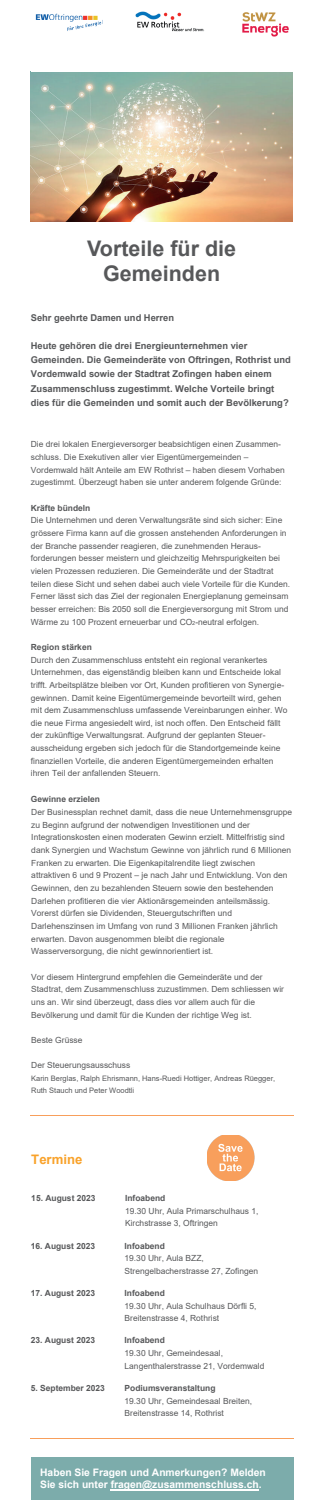
<style>
.page{position:relative;width:319px;height:1506px;background:#fff}
.page>*{position:absolute;margin:0;border:0;box-sizing:border-box;transform-origin:0 0}
.t1{font:700 21.5px/25.7px "Arial";color:#57585a;text-align:center}
.t2{font:700 13.12px "Arial";color:#f9a22a}
.t3{font:700 10.31px/12.2px "Arial";color:#fff}
.t4{font:700 9.38px/14.1px "Arial";color:#57585a}
.t5{font:700 9.31px/14px "Arial";color:#57585a}
.t6{font:8.44px/12.7px "Arial";color:#57585a}
.t7{font:700 8.44px "Arial";color:#57585a}
.t8{font:7.5px/12.7px "Arial";color:#57585a}
.t9{font:5px "Segoe UI";color:#231f20}
.s1{font-size:5.62px}
</style>
<div class="page">
<img style="left:35px;top:11px;width:254px;height:26px">
<svg style="left:31px;top:221px;width:261px;height:1px"></svg>
<img style="left:31px;top:72px;width:261px;height:149px">
<hr style="left:31px;top:1115px;width:263px;height:1px;background:#f89f5b">
<img style="left:207px;top:1135px;width:47px;height:46px">
<hr style="left:30px;top:1438px;width:263px;height:1px;background:#f89f5b">
<div style="left:31px;top:1457px;width:262px;height:43px;background:#7cacab"></div>
<hr style="left:111px;top:1489px;width:148px;height:2px;background:#fff">
<h1 class="t1" style="left:87px;top:236px;width:150px">Vorteile für die<br>Gemeinden</h1>
<p class="t5" style="left:31px;top:311px;width:145px">Sehr geehrte Damen und Herren</p>
<p class="t5" style="left:31px;top:339px;width:262px">Heute gehören die drei Energieunternehmen vier<br>Gemeinden. Die Gemeinderäte von Oftringen, Rothrist und<br>Vordemwald sowie der Stadtrat Zofingen haben einem</p>
<p class="t4" style="left:31px;top:382px;width:259px">Zusammenschluss zugestimmt. Welche Vorteile bringt dies für die Gemeinden und somit auch der Bevölkerung?</p>
<p class="t6" style="left:31px;top:438px;width:255px">Die drei lokalen Energieversorger beabsichtigen einen Zusammen&shy;schluss. Die Exekutiven aller vier Eigentümergemeinden – Vordemwald hält Anteile am EW Rothrist – haben diesem Vorhaben zugestimmt. Überzeugt haben sie unter anderem folgende Gründe:</p>
<p class="t7" style="left:31px;top:502px;width:61px">Kräfte bündeln</p>
<p class="t6" style="left:31px;top:514px;width:261px">Die Unternehmen und deren Verwaltungsräte sind sich sicher: Eine grössere Firma kann auf die grossen anstehenden Anforderungen in der Branche passender reagieren, die zunehmenden Heraus&shy;forderungen besser meistern und gleichzeitig Mehrspurigkeiten bei vielen Prozessen reduzieren. Die Gemeinderäte und der Stadtrat teilen diese Sicht und sehen dabei auch viele Vorteile für die Kunden.<br>Ferner lässt sich das Ziel der regionalen Energieplanung gemeinsam besser erreichen: Bis 2050 soll die Energieversorgung mit Strom und Wärme zu 100 Prozent erneuerbar und CO<span class="s1">2</span>-neutral erfolgen.</p>
<p class="t7" style="left:31px;top:641px;width:62px">Region stärken</p>
<p class="t6" style="left:31px;top:653px;width:258px">Durch den Zusammenschluss entsteht ein regional verankertes Unternehmen, das eigenständig bleiben kann und Entscheide lokal trifft. Arbeitsplätze bleiben vor Ort, Kunden profitieren von Synergie&shy;gewinnen. Damit keine Eigentümergemeinde bevorteilt wird, gehen mit dem Zusammenschluss umfassende Vereinbarungen einher. Wo die neue Firma angesiedelt wird, ist noch offen. Den Entscheid fällt der zukünftige Verwaltungsrat. Aufgrund der geplanten Steuer&shy;ausscheidung ergeben sich jedoch für die Standortgemeinde keine finanziellen Vorteile, die anderen Eigentümergemeinden erhalten ihren Teil der anfallenden Steuern.</p>
<p class="t7" style="left:31px;top:793px;width:71px">Gewinne erzielen</p>
<p class="t9" style="left:160px;top:399px;width:4px">1</p>
<p class="t6" style="left:31px;top:806px;width:262px">Der Businessplan rechnet damit, dass die neue Unternehmensgruppe zu Beginn aufgrund der notwendigen Investitionen und der Integrationskosten einen moderaten Gewinn erzielt. Mittelfristig sind dank Synergien und Wachstum Gewinne von jährlich rund 6 Millionen Franken zu erwarten. Die Eigenkapitalrendite liegt zwischen attraktiven 6 und 9 Prozent – je nach Jahr und Entwicklung. Von den Gewinnen, den zu bezahlenden Steuern sowie den bestehenden Darlehen profitieren die vier Aktionärsgemeinden anteilsmässig.<br>Vorerst dürfen sie Dividenden, Steuergutschriften und Darlehenszinsen im Umfang von rund 3 Millionen Franken jährlich erwarten. Davon ausgenommen bleibt die regionale Wasserversorgung, die nicht gewinnorientiert ist.</p>
<p class="t6" style="left:31px;top:970px;width:254px">Vor diesem Hintergrund empfehlen die Gemeinderäte und der Stadtrat, dem Zusammenschluss zuzustimmen. Dem schliessen wir uns an. Wir sind überzeugt, dass dies vor allem auch für die Bevölkerung und damit für die Kunden der richtige Weg ist.</p>
<p class="t6" style="left:31px;top:1033px;width:53px">Beste Grüsse</p>
<p class="t6" style="left:31px;top:1059px;width:100px">Der Steuerungsausschuss</p>
<p class="t8" style="left:31px;top:1072px;width:245px">Karin Berglas, Ralph Ehrismann, Hans-Ruedi Hottiger, Andreas Rüegger,<br>Ruth Stauch und Peter Woodtli</p>
<p class="t9" style="left:161px;top:821px;width:4px">2</p>
<h2 class="t2" style="left:31px;top:1150px;width:53px">Termine</h2>
<p class="t7" style="left:31px;top:1192px;width:66px">15. August 2023</p>
<p class="t7" style="left:125px;top:1192px;width:42px">Infoabend</p>
<p class="t6" style="left:125px;top:1204px;width:135px">19.30 Uhr, Aula Primarschulhaus 1,<br>Kirchstrasse 3, Oftringen</p>
<p class="t7" style="left:31px;top:1240px;width:66px">16. August 2023</p>
<p class="t7" style="left:125px;top:1240px;width:42px">Infoabend</p>
<p class="t6" style="left:125px;top:1252px;width:135px">19.30 Uhr, Aula BZZ,<br>Strengelbacherstrasse 27, Zofingen</p>
<p class="t7" style="left:31px;top:1287px;width:66px">17. August 2023</p>
<p class="t7" style="left:125px;top:1287px;width:42px">Infoabend</p>
<p class="t6" style="left:125px;top:1299px;width:133px">19.30 Uhr, Aula Schulhaus Dörfli 5,<br>Breitenstrasse 4, Rothrist</p>
<p class="t7" style="left:31px;top:1334px;width:66px">23. August 2023</p>
<p class="t7" style="left:125px;top:1334px;width:42px">Infoabend</p>
<p class="t6" style="left:125px;top:1347px;width:141px">19.30 Uhr, Gemeindesaal,<br>Langenthalerstrasse 21, Vordemwald</p>
<p class="t7" style="left:31px;top:1382px;width:76px">5. September 2023</p>
<p class="t7" style="left:125px;top:1382px;width:92px">Podiumsveranstaltung</p>
<p class="t6" style="left:125px;top:1394px;width:129px">19.30 Uhr, Gemeindesaal Breiten,<br>Breitenstrasse 14, Rothrist</p>
<p class="t9" style="left:161px;top:1245px;width:4px">3</p>
<p class="t3" style="left:40px;top:1467px;width:227px">Haben Sie Fragen und Anmerkungen? Melden<br>Sie sich unter fragen@zusammenschluss.ch.</p>
</div>
